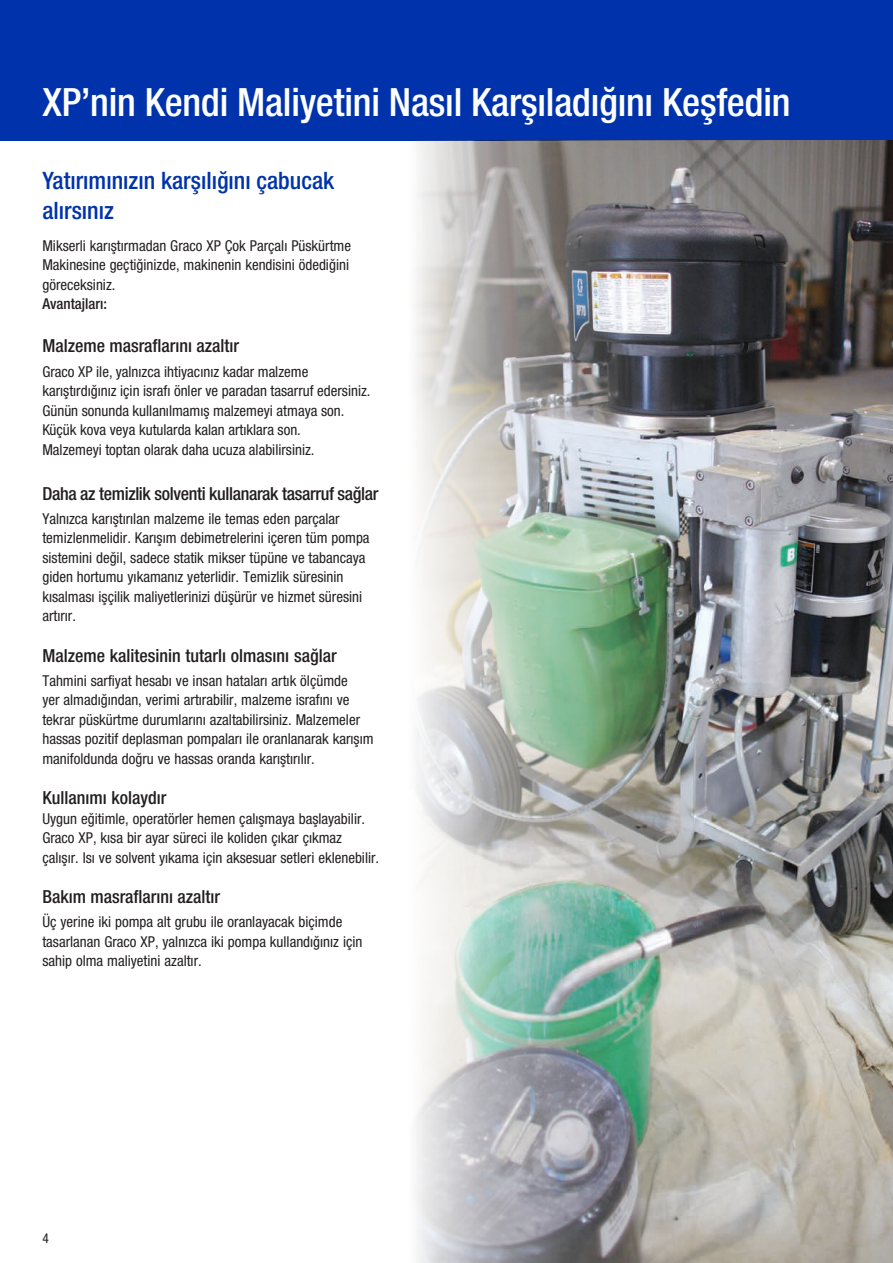
<style>
.page{position:relative;width:893px;height:1263px;background:#fff}
.page>*{position:absolute;margin:0;border:0;box-sizing:border-box;transform-origin:0 0}
.t1{font:500 condensed 39px "Helvetica Neue LTCE";letter-spacing:-.005em;color:#fff}
.t2{font:500 condensed 24px/30px "Helvetica Neue LTCE";color:#0033ab}
.t3{font:500 condensed 18px "Helvetica Neue LTCE";color:#231f20}
.t4{font:500 condensed 18px "Helvetica Neue LTCE";letter-spacing:-.02em;color:#231f20}
.t5{font:condensed 15px/19.5px "Helvetica Neue LTCE";color:#231f20}
.t6{font:500 condensed 15px "Helvetica Neue LTCE";color:#231f20}
.t7{font:condensed 13.5px "Helvetica Neue LT Std";color:#231f20}
</style>
<div class="page">
<div style="left:0;top:0;width:893px;height:140px;background:#0033ab"></div>
<img style="left:404px;top:140px;width:489px;height:1123px">
<h1 class="t1" style="left:43px;top:79px;width:749px">XP’nin Kendi Maliyetini Nasıl Karşıladığını Keşfedin</h1>
<h2 class="t2" style="left:42px;top:165px;width:293px">Yatırımınızın karşılığını çabucak alırsınız</h2>
<p class="t5" style="left:42px;top:235px;width:310px">Mikserli karıştırmadan Graco XP Çok Parçalı Püskürtme<br>Makinesine geçtiğinizde, makinenin kendisini ödediğini göreceksiniz.</p>
<p class="t6" style="left:42px;top:295px;width:66px">Avantajları:</p>
<p class="t3" style="left:42px;top:335px;width:198px">Malzeme masraflarını azaltır</p>
<p class="t5" style="left:42px;top:361px;width:330px">Graco XP ile, yalnızca ihtiyacınız kadar malzeme karıştırdığınız için israfı önler ve paradan tasarruf edersiniz.<br>Günün sonunda kullanılmamış malzemeyi atmaya son.<br>Küçük kova veya kutularda kalan artıklara son.<br>Malzemeyi toptan olarak daha ucuza alabilirsiniz.</p>
<p class="t4" style="left:42px;top:482px;width:338px">Daha az temizlik solventi kullanarak tasarruf sağlar</p>
<p class="t5" style="left:42px;top:508px;width:329px">Yalnızca karıştırılan malzeme ile temas eden parçalar temizlenmelidir. Karışım debimetrelerini içeren tüm pompa sistemini değil, sadece statik mikser tüpüne ve tabancaya giden hortumu yıkamanız yeterlidir. Temizlik süresinin kısalması işçilik maliyetlerinizi düşürür ve hizmet süresini artırır.</p>
<p class="t3" style="left:42px;top:645px;width:296px">Malzeme kalitesinin tutarlı olmasını sağlar</p>
<p class="t5" style="left:42px;top:671px;width:333px">Tahmini sarfiyat hesabı ve insan hataları artık ölçümde<br>yer almadığından, verimi artırabilir, malzeme israfını ve tekrar püskürtme durumlarını azaltabilirsiniz. Malzemeler hassas pozitif deplasman pompaları ile oranlanarak karışım manifoldunda doğru ve hassas oranda karıştırılır.</p>
<p class="t3" style="left:42px;top:787px;width:126px">Kullanımı kolaydır</p>
<p class="t5" style="left:42px;top:809px;width:338px">Uygun eğitimle, operatörler hemen çalışmaya başlayabilir.<br>Graco XP, kısa bir ayar süreci ile koliden çıkar çıkmaz çalışır. Isı ve solvent yıkama için aksesuar setleri eklenebilir.</p>
<p class="t3" style="left:42px;top:886px;width:179px">Bakım masraflarını azaltır</p>
<p class="t5" style="left:42px;top:912px;width:322px">Üç yerine iki pompa alt grubu ile oranlayacak biçimde tasarlanan Graco XP, yalnızca iki pompa kullandığınız için sahip olma maliyetini azaltır.</p>
<p class="t7" style="left:43px;top:1230px;width:8px">4</p>
</div>
